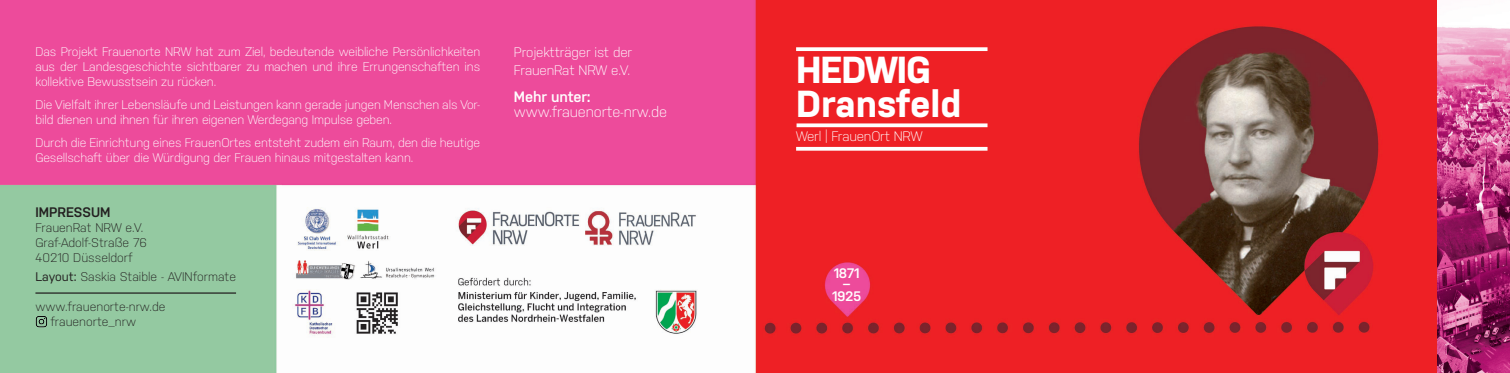
<style>
.page{position:relative;width:1510px;height:373px;background:#fff}
.page>*{position:absolute;margin:0;border:0;box-sizing:border-box;transform-origin:0 0}
.t1{font:700 37.5px/33.8px "Nudista";color:#fff}
.t2{font:300 15px "Nudista";letter-spacing:-.01em;color:#fff}
.t3{font:600 15px "Nudista";letter-spacing:-.01em;color:#fff}
.t4{font:300 13.75px/17.5px "Nudista";letter-spacing:-.01em;color:#fff}
.t5{font:600 13.75px "Nudista";color:#231f20}
.t6{font:600 13.75px/10px "Nudista";letter-spacing:-.03em;color:#fff;text-align:center}
.t7{font:300 12.5px/15px "Nudista";letter-spacing:-.01em;color:#fff}
.t8{font:300 12.5px/15px "Nudista";color:#231f20}
.s1{font-weight:400}
</style>
<div class="page">
<img style="left:0;top:0;width:1437px;height:372px">
<img style="left:1437px;top:26px;width:72px;height:346px">
<hr style="left:35px;top:292px;width:201px;height:1px;background:#231f20">
<img style="left:28px;top:303px;width:26px;height:38px">
<svg style="left:796px;top:47px;width:191px;height:4px"></svg>
<svg style="left:796px;top:123px;width:191px;height:4px"></svg>
<hr style="left:796px;top:147px;width:191px;height:3px;background:#fff">
<p class="t7" style="left:35px;top:44px;width:446px;text-align:justify">Das Projekt Frauenorte NRW hat zum Ziel, bedeutende weibliche Persönlichkeiten aus der Landesgeschichte sichtbarer zu machen und ihre Errungenschaften ins kollektive Bewusstsein zu rücken.</p>
<p class="t7" style="left:35px;top:97px;width:446px">Die Vielfalt ihrer Lebensläufe und Leistungen kann gerade jungen Menschen als Vor&shy;bild dienen und ihnen für ihren eigenen Werdegang Impulse geben.</p>
<p class="t7" style="left:35px;top:134px;width:446px">Durch die Einrichtung eines FrauenOrtes entsteht zudem ein Raum, den die heutige<br>Gesellschaft über die Würdigung der Frauen hinaus mitgestalten kann.</p>
<p class="t5" style="left:35px;top:204px;width:77px">IMPRESSUM</p>
<p class="t8" style="left:35px;top:220px;width:113px">FrauenRat NRW e.V.<br>Graf-Adolf-Straße 76<br>40210 Düsseldorf</p>
<p class="t8" style="left:35px;top:268px;width:202px"><span class="s1">Layout:</span> Saskia Staible - AVINformate</p>
<p class="t8" style="left:50px;top:298px;width:116px;text-indent:-15px">www.frauenorte-nrw.de frauenorte_nrw</p>
<p class="t4" style="left:514px;top:43px;width:120px">Projektträger ist der<br>FrauenRat NRW e.V.</p>
<p class="t3" style="left:514px;top:88px;width:78px">Mehr unter:</p>
<p class="t2" style="left:514px;top:103px;width:154px">www.frauenorte-nrw.de</p>
<h1 class="t1" style="left:796px;top:52px;width:167px">HEDWIG<br>Dransfeld</h1>
<p class="t4" style="left:796px;top:127px;width:128px">Werl | FrauenOrt NRW</p>
<p class="t6" style="left:834px;top:267px;width:27px">1871 –</p>
<p class="t6" style="left:832px;top:291px;width:31px">1925</p>
</div>
